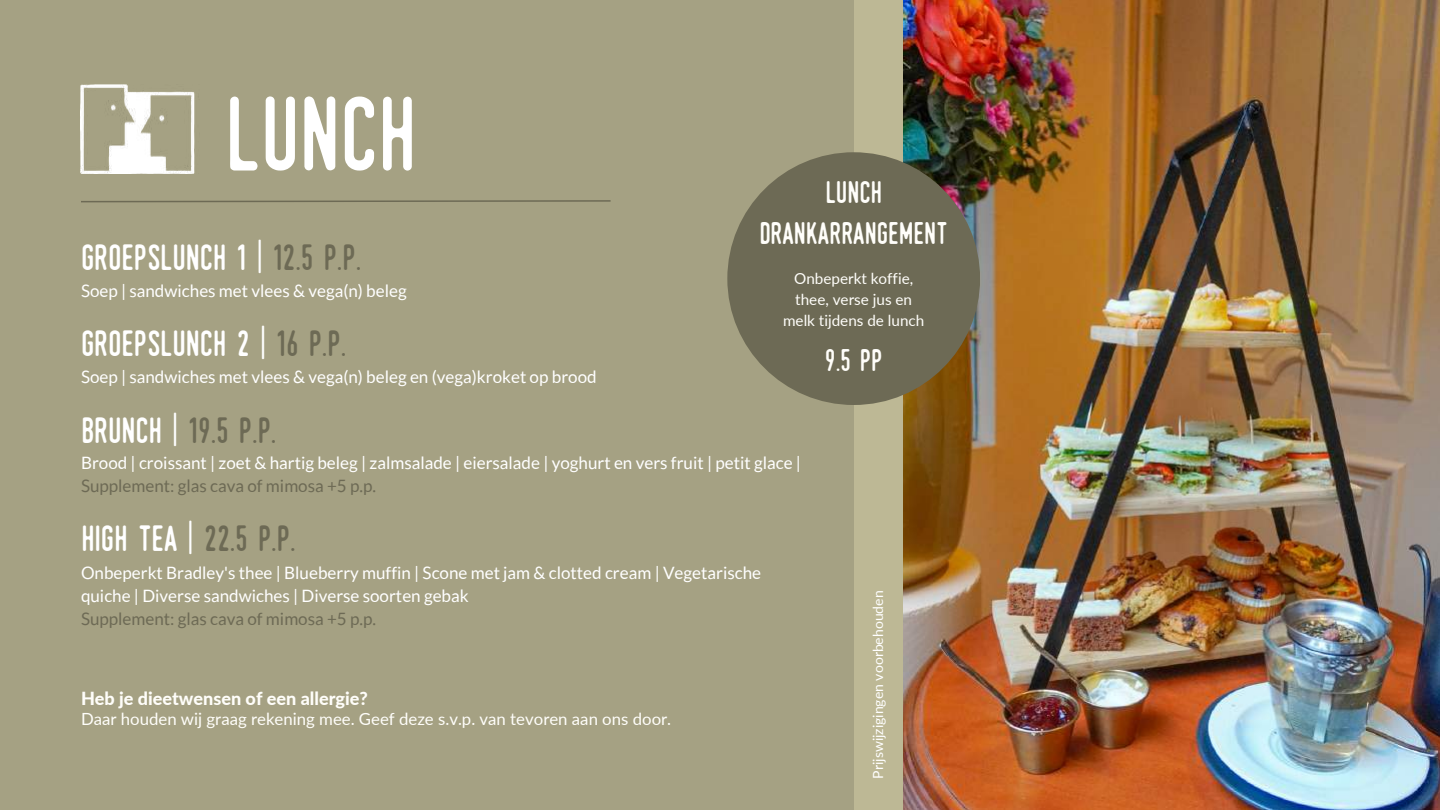
<style>
.page{position:relative;width:1440px;height:810px;background:#fff}
.page>*{position:absolute;margin:0;border:0;box-sizing:border-box;transform-origin:0 0}
.t1{font:102px "Monthoers 2.0 Clean";color:#fff}
.t2{font:35.3px "Monthoers 2.0 Clean";color:#fff}
.t3{font:35.3px "Monthoers 2.0 Clean";color:#6d6a55}
.t4{font:30.2px/41.5px "Monthoers 2.0 Clean";color:#fffefa;text-align:center}
.t5{font:800 18px "Lato";color:#fffefa}
.t6{font:17px/23.2px "Lato";color:#fff}
.t7{font:17px "Lato";color:#6d6a55}
.t8{font:16.8px "Lato";color:#fffefa}
.t9{font:15.3px/21.1px "Lato";color:#fffefa;text-align:center}
.t10{font:14px "Lato";color:#fff}
.s1{color:#6d6a55}
.s2{color:#fff}
</style>
<div class="page">
<img style="left:903px;top:0;width:537px;height:810px">
<div style="left:0;top:0;width:903px;height:810px;background:#bdb895"></div>
<div style="left:0;top:0;width:854px;height:810px;background:#a5a183"></div>
<svg style="left:81px;top:200px;width:530px;height:3px"></svg>
<div style="left:727px;top:152px;width:253px;height:253px;background:#6d6a55;border-radius:50%"></div>
<img style="left:80px;top:84px;width:115px;height:89px">
<h1 class="t1" style="left:225px;top:76px;width:193px">LUNCH</h1>
<h2 class="t2" style="left:81px;top:237px;width:282px">GROEPSLUNCH 1 | <span class="s1">12.5 P.P.</span></h2>
<p class="t6" style="left:81px;top:278px;width:327px">Soep | sandwiches met vlees &amp; vega(n) beleg</p>
<h2 class="t2" style="left:81px;top:323px;width:267px">GROEPSLUNCH 2 | <span class="s1">16 P.P.</span></h2>
<p class="t6" style="left:81px;top:365px;width:517px">Soep | sandwiches met vlees &amp; vega(n) beleg en (vega)kroket op brood</p>
<h3 class="t4" style="left:760px;top:172px;width:190px">LUNCH<br>DRANKARRANGEMENT</h3>
<p class="t9" style="left:783px;top:267px;width:143px">Onbeperkt koffie, thee, verse jus en melk tijdens de lunch</p>
<h3 class="t4" style="left:825px;top:340px;width:59px">9.5 PP</h3>
<h2 class="t3" style="left:81px;top:410px;width:197px"><span class="s2">BRUNCH |</span> 19.5 P.P.</h2>
<p class="t6" style="left:81px;top:450px;width:722px">Brood | croissant | zoet &amp; hartig beleg | zalmsalade | eiersalade | yoghurt en vers fruit | petit glace |</p>
<p class="t7" style="left:81px;top:475px;width:297px">Supplement: glas cava of mimosa +5 p.p.</p>
<h2 class="t2" style="left:81px;top:518px;width:216px">HIGH TEA | <span class="s1">22.5 P.P.</span></h2>
<p class="t6" style="left:81px;top:561px;width:682px">Onbeperkt Bradley's thee | Blueberry muffin | Scone met jam &amp; clotted cream | Vegetarische quiche | Diverse sandwiches | Diverse soorten gebak</p>
<p class="t7" style="left:81px;top:609px;width:297px">Supplement: glas cava of mimosa +5 p.p.</p>
<p class="t5" style="left:81px;top:687px;width:288px">Heb je dieetwensen of een allergie?</p>
<p class="t8" style="left:81px;top:709px;width:592px">Daar houden wij graag rekening mee. Geef deze s.v.p. van tevoren aan ons door.</p>
<p class="t10" style="left:869px;top:779px;width:190px;rotate:-90deg">Prijswijzigingen voorbehouden</p>
</div>
